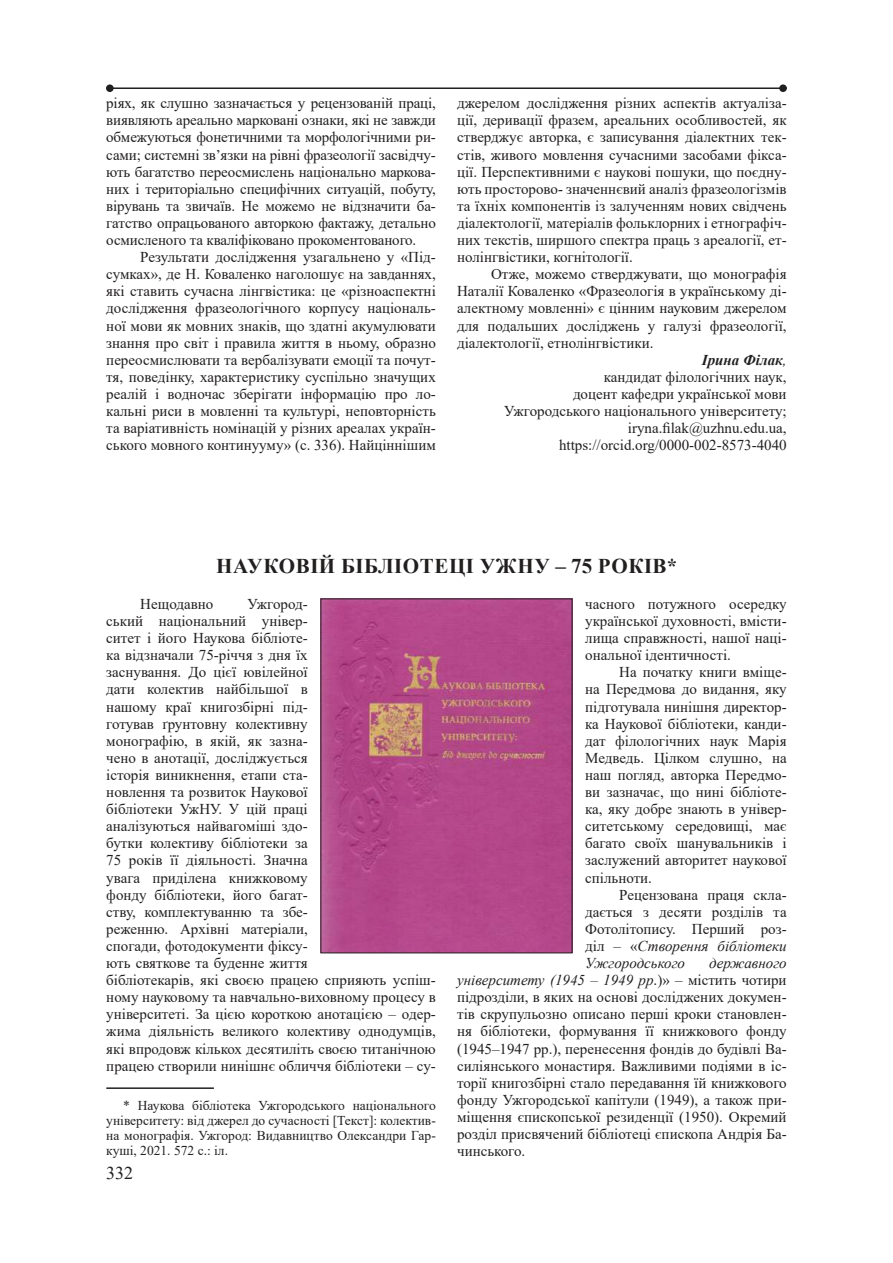
<style>
.page{position:relative;width:893px;height:1263px;background:#fff}
.page>*{position:absolute;margin:0;border:0;box-sizing:border-box;transform-origin:0 0}
.t1{font:700 21px "Times New Roman";letter-spacing:.02em;color:#221f1f}
.t2{font:18px "Times New Roman";color:#221f1f}
.t3{font:15px/17.1px "Times New Roman";color:#221f1f;text-align:justify}
.t4{font:italic 700 15px "Times New Roman";color:#221f1f}
.t5{font:13.5px/15px "Times New Roman";color:#221f1f;text-align:justify}
.s1{font-style:italic}
.s2{font-weight:400}
</style>
<div class="page">
<hr style="left:106px;top:87px;width:681px;height:2px;background:#221f1f">
<div style="left:106px;top:84px;width:8px;height:8px;background:#221f1f;border-radius:50%"></div>
<div style="left:779px;top:84px;width:8px;height:8px;background:#221f1f;border-radius:50%"></div>
<hr style="left:106px;top:1087px;width:108px;height:2px;background:#221f1f">
<img style="left:323px;top:600px;width:247px;height:351px">
<p class="t3" style="left:106px;top:94px;width:331px">ріях, як слушно зазначається у рецензованій праці, виявляють ареально марковані ознаки, які не завжди обмежуються фонетичними та морфологічними ри&shy;сами; системні зв’язки на рівні фразеології засвідчу&shy;ють багатство переосмислень національно маркова&shy;них і територіально специфічних ситуацій, побуту, вірувань та звичаїв. Не можемо не відзначити ба&shy;гатство опрацьованого авторкою фактажу, детально осмисленого та кваліфіковано прокоментованого.</p>
<p class="t3" style="left:106px;top:248px;width:331px;text-indent:34px">Результати дослідження узагальнено у «Під&shy;сумках», де Н. Коваленко наголошує на завданнях, які ставить сучасна лінгвістика: це «різноаспектні дослідження фразеологічного корпусу національ&shy;ної мови як мовних знаків, що здатні акумулювати знання про світ і правила життя в ньому, образно переосмислювати та вербалізувати емоції та почут&shy;тя, поведінку, характеристику суспільно значущих реалій і водночас зберігати інформацію про ло&shy;кальні риси в мовленні та культурі, неповторність та варіативність номінацій у різних ареалах україн&shy;ського мовного континууму» (с. 336). Найціннішим</p>
<p class="t3" style="left:457px;top:94px;width:331px">джерелом дослідження різних аспектів актуаліза&shy;ції, деривації фразем, ареальних особливостей, як стверджує авторка, є записування діалектних тек&shy;стів, живого мовлення сучасними засобами фікса&shy;ції. Перспективними є наукові пошуки, що поєдну&shy;ють просторово<span class="s1">-</span> значеннєвий аналіз фразеологізмів та їхніх компонентів із залученням нових свідчень діалектології<span class="s1">,</span> матеріалів фольклорних і етнографіч&shy;них текстів, ширшого спектра праць з ареалогії, ет&shy;нолінгвістики, когнітології.</p>
<p class="t3" style="left:491px;top:265px;width:297px">Отже, можемо стверджувати, що монографія</p>
<p class="t3" style="left:457px;top:282px;width:331px">Наталії Коваленко «Фразеологія в українському ді-</p>
<p class="t3" style="left:457px;top:299px;width:331px">алектному мовленні» є цінним науковим джерелом</p>
<p class="t3" style="left:457px;top:316px;width:331px">для подальших досліджень у галузі фразеології,</p>
<p class="t3" style="left:457px;top:334px;width:198px">діалектології, етнолінгвістики.</p>
<p class="t4" style="left:702px;top:349px;width:86px">Ірина Філак<span class="s2">,</span></p>
<p class="t3" style="left:604px;top:368px;width:184px">кандидат філологічних наук,</p>
<p class="t3" style="left:573px;top:385px;width:215px">доцент кафедри української мови</p>
<p class="t3" style="left:504px;top:402px;width:284px">Ужгородського національного університету;</p>
<p class="t3" style="left:628px;top:419px;width:160px">iryna.filak@uzhnu.edu.ua,</p>
<p class="t3" style="left:559px;top:436px;width:229px">https://orсid.org/0000-002-8573-4040</p>
<h1 class="t1" style="left:216px;top:551px;width:463px">НАУКОВІЙ БІБЛІОТЕЦІ УЖНУ – 75 РОКІВ*</h1>
<p class="t3" style="left:106px;top:595px;width:331px;text-align:left;text-indent:141px">Ужгород-<br>ський національний уні вер-<br>ситет і його Наукова бібліоте-<br>ка відзначали 75-річчя з дня їх<br>заснування. До цієї ювілейної<br>дати колектив найбільшої в<br>нашому краї книгозбірні під-<br>готував ґрунтовну колективну<br>монографію, в якій, як зазна-<br>чено в анотації, досліджується<br>історія виникнення, етапи ста-<br>новлення та розвиток Наукової<br>бібліотеки УжНУ. У цій праці<br>аналізуються найвагоміші здо-<br>бутки колективу бібліотеки за<br>75 років її діяльності. Значна<br>увага приділена книжковому<br>фонду бібліотеки, його багат-<br>ству, комплектуванню та збе-<br>реженню. Архівні матеріали,<br>спогади, фотодокументи фіксу-<br>ють святкове та буденне життя<br>бібліотекарів, які своєю працею сприяють успіш&shy;ному науковому та навчально-виховному процесу в університеті. За цією короткою анотацією – одер&shy;жима діяльність великого колективу однодумців, які впродовж кількох десятиліть своєю титанічною працею створили нинішнє обличчя бібліотеки – су-</p>
<p class="t3" style="left:585px;top:595px;width:203px">часного потужного осередку української духовності, вмісти&shy;лища справжності, нашої наці&shy;ональної ідентичності.</p>
<p class="t3" style="left:140px;top:595px;width:75px">Нещодавно</p>
<p class="t3" style="left:585px;top:663px;width:203px;text-indent:34px">На початку книги вміще&shy;на Передмова до видання, яку підготувала нинішня директор&shy;ка Наукової бібліотеки, канди&shy;дат філологічних наук Марія Медведь. Цілком слушно, на наш погляд, авторка Передмо&shy;ви зазначає, що нині бібліоте&shy;ка, яку добре знають в універ&shy;ситетському середовищі, має багато своїх шанувальників і заслужений авторитет наукової спільноти.</p>
<p class="t3" style="left:585px;top:886px;width:203px;text-indent:34px">Рецензована праця скла&shy;дається з десяти розділів та Фотолітопису. Перший роз&shy;діл – «<span class="s1">Створення бібліотеки Ужгородського</span></p>
<p class="t3" style="left:457px;top:954px;width:331px;text-indent:252px"><span class="s1">державного університету (1945 – 1949 рр</span>.)» – містить чотири підрозділи, в яких на основі досліджених докумен&shy;тів скрупульозно описано перші кроки становлен&shy;ня бібліотеки, формування її книжкового фонду (1945–1947 рр.), перенесення фондів до будівлі Ва&shy;силіянського монастиря. Важливими подіями в іс&shy;торії книгозбірні стало передавання їй книжкового фонду Ужгородської капітули (1949), а також при&shy;міщення єпископської резиденції (1950). Окремий розділ присвячений бібліотеці єпископа Андрія Ба&shy;чинського.</p>
<p class="t5" style="left:106px;top:1098px;width:331px;text-indent:17px">* Наукова бібліотека Ужгородського національного уні вер ситету: від джерел до сучасності [Текст]: колектив&shy;на монографія. Ужгород: Видавництво Олександри Гар&shy;куші, 2021. 572 с.: іл.</p>
<p class="t2" style="left:106px;top:1160px;width:28px">332</p>
</div>
